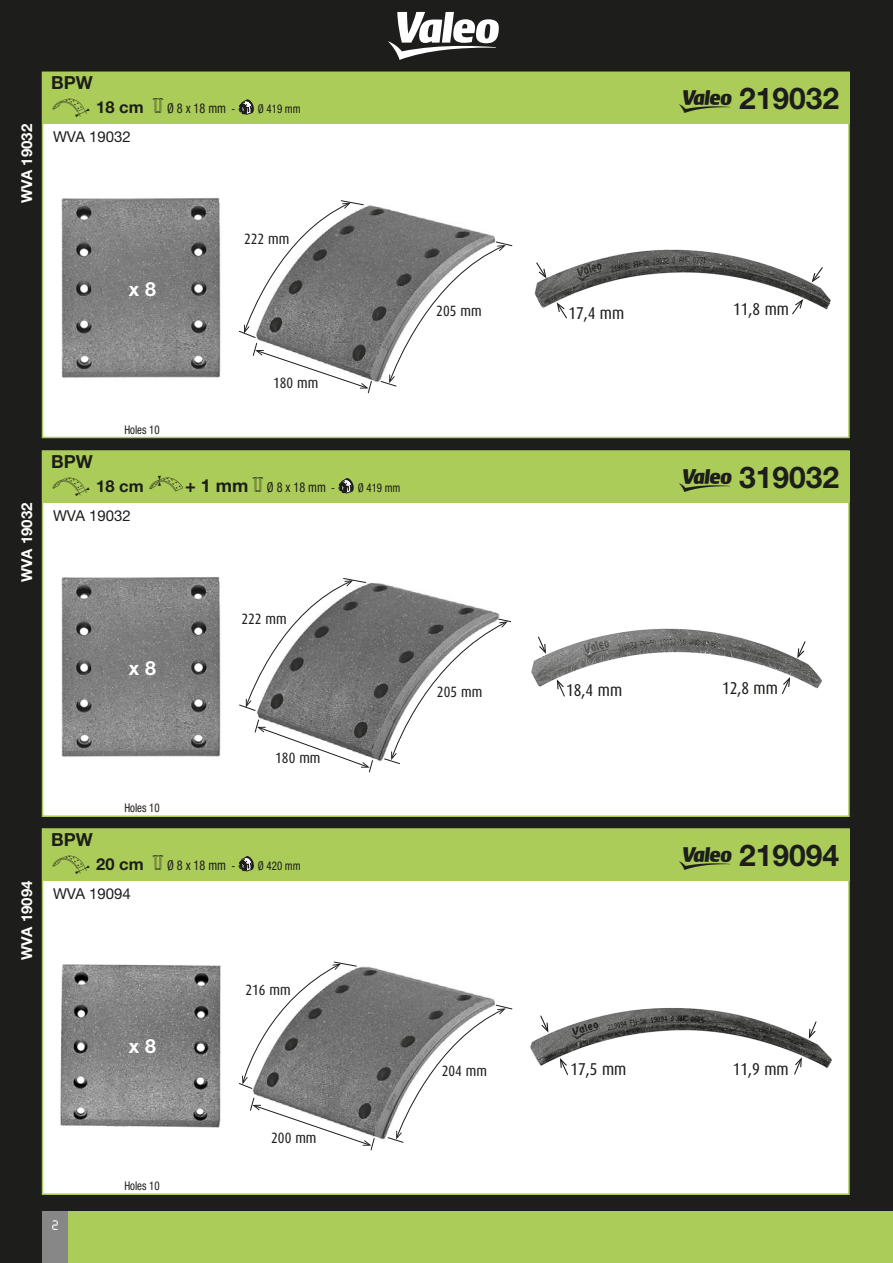
<style>
.page{position:relative;width:893px;height:1263px;background:#1d1d1b}
.page>*{position:absolute;margin:0;border:0;box-sizing:border-box;transform-origin:0 0}
.t1{font:60px "Embray PL";color:#fff}
.Ref{font:700 30px "Helvetica Neue LT Std";color:#1d1d1b}
.t2{font:700 19.5px "Helvetica Neue LT Std";color:#fff}
.Ref-2{font:700 18px "Helvetica Neue LT Std";color:#1d1d1b}
.t3{font:17.1px "Dax Condensed";color:#1d1d1b}
.t4{font:15px "Dax Condensed";color:#1d1d1b}
.WVA{font:15px "Helvetica Neue LT Std";color:#1d1d1b}
.WVA_Blanc{font:700 15px "Helvetica Neue LT Std";color:#fff}
.Ref-3{font:condensed 13.5px "Helvetica Neue LT Std";color:#1d1d1b;scale:.91 1}
.Normal_e{font:500 13.5px "Quartz";color:#fff}
.CYL{font:condensed 12px "Helvetica Neue LT Std";color:#1d1d1b;scale:.91 1}
.Ref-4{font:condensed 12px "Helvetica Neue LT Std";color:#1d1d1b;scale:.91 1}
.s1{font-family:"Freinage";font-stretch:normal;font-size:21px}
.s2{font-weight:700;font-stretch:normal;font-size:16.5px}
.s3{font-size:12px}
.s4{font-weight:700;font-stretch:normal;font-size:18px}
</style>
<div class="page">
<div style="left:68px;top:1211px;width:825px;height:52px;background:#abcc58"></div>
<div style="left:43px;top:1211px;width:25px;height:52px;background:#878787"></div>
<div style="left:42px;top:828px;width:808px;height:367px;background:#fff;border:2px solid #abcc58"></div>
<div style="left:43px;top:829px;width:807px;height:51px;background:#abcc58"></div>
<svg style="left:238px;top:856px;width:16px;height:15px"></svg>
<img style="left:252px;top:966px;width:243px;height:174px">
<svg style="left:387px;top:1004px;width:126px;height:139px"></svg>
<svg style="left:238px;top:961px;width:119px;height:129px"></svg>
<svg style="left:250px;top:1097px;width:125px;height:54px"></svg>
<img style="left:60px;top:964px;width:161px;height:164px">
<img style="left:530px;top:1008px;width:302px;height:60px">
<svg style="left:539px;top:1014px;width:10px;height:18px"></svg>
<svg style="left:560px;top:1058px;width:9px;height:17px"></svg>
<svg style="left:809px;top:1020px;width:8px;height:19px"></svg>
<svg style="left:793px;top:1057px;width:9px;height:18px"></svg>
<div style="left:42px;top:450px;width:808px;height:367px;background:#fff;border:2px solid #abcc58"></div>
<div style="left:43px;top:451px;width:807px;height:51px;background:#abcc58"></div>
<svg style="left:338px;top:479px;width:16px;height:14px"></svg>
<img style="left:257px;top:583px;width:243px;height:179px">
<svg style="left:383px;top:618px;width:129px;height:146px"></svg>
<svg style="left:254px;top:719px;width:120px;height:54px"></svg>
<svg style="left:239px;top:578px;width:128px;height:134px"></svg>
<img style="left:61px;top:577px;width:160px;height:180px">
<img style="left:531px;top:628px;width:291px;height:61px">
<svg style="left:537px;top:636px;width:9px;height:18px"></svg>
<svg style="left:557px;top:679px;width:9px;height:18px"></svg>
<svg style="left:797px;top:640px;width:9px;height:18px"></svg>
<svg style="left:781px;top:677px;width:9px;height:18px"></svg>
<div style="left:42px;top:72px;width:808px;height:366px;background:#fff;border:2px solid #abcc58"></div>
<div style="left:43px;top:72px;width:807px;height:51px;background:#abcc58"></div>
<svg style="left:238px;top:100px;width:16px;height:15px"></svg>
<img style="left:373px;top:206px;width:123px;height:176px">
<svg style="left:380px;top:241px;width:133px;height:146px"></svg>
<svg style="left:238px;top:200px;width:135px;height:194px"></svg>
<img style="left:61px;top:198px;width:160px;height:180px">
<img style="left:534px;top:249px;width:297px;height:61px">
<svg style="left:535px;top:261px;width:11px;height:17px"></svg>
<svg style="left:557px;top:302px;width:11px;height:17px"></svg>
<svg style="left:812px;top:266px;width:12px;height:16px"></svg>
<svg style="left:791px;top:299px;width:12px;height:16px"></svg>
<p class="WVA_Blanc" style="left:18px;top:203px;width:81px;rotate:-90deg">WVA 19032</p>
<p class="Ref-2" style="left:51px;top:72px;width:43px">BPW</p>
<p class="Ref-3" style="left:51px;top:101px;width:204px"><span class="s1">|</span> <span class="s2">18 cm</span> <span class="s1">5</span> Ø 8 x 18 mm <span class="s3">-</span></p>
<p class="Ref-4" style="left:258px;top:102px;width:49px">Ø 419 mm</p>
<p class="WVA" style="left:53px;top:128px;width:79px">WVA 19032</p>
<p class="t2" style="left:129px;top:277px;width:29px">x 8</p>
<p class="t4" style="left:244px;top:231px;width:47px">222 mm</p>
<h1 class="t1" style="left:388px;top:4px;width:118px">v</h1>
<p class="t4" style="left:436px;top:303px;width:47px">205 mm</p>
<p class="WVA_Blanc" style="left:18px;top:582px;width:81px;rotate:-90deg">WVA 19032</p>
<p class="CYL" style="left:124px;top:422px;width:40px">Holes 10</p>
<p class="t4" style="left:273px;top:374px;width:47px">180 mm</p>
<p class="Ref-2" style="left:51px;top:451px;width:43px">BPW</p>
<p class="Ref-3" style="left:51px;top:479px;width:314px"><span class="s1">|</span> <span class="s2">18 cm</span> <span class="s1">&gt;</span><span class="s4">+ 1 mm</span> <span class="s1">5</span> Ø 8 x 18 mm <span class="s3">-</span></p>
<p class="Ref-4" style="left:358px;top:481px;width:49px">Ø 419 mm</p>
<p class="WVA" style="left:53px;top:507px;width:79px">WVA 19032</p>
<p class="t2" style="left:129px;top:656px;width:29px">x 8</p>
<p class="t4" style="left:241px;top:610px;width:47px">222 mm</p>
<p class="WVA_Blanc" style="left:18px;top:960px;width:81px;rotate:-90deg">WVA 19094</p>
<p class="CYL" style="left:124px;top:801px;width:40px">Holes 10</p>
<p class="t4" style="left:275px;top:749px;width:47px">180 mm</p>
<p class="Ref-2" style="left:51px;top:828px;width:43px">BPW</p>
<p class="Ref-3" style="left:51px;top:857px;width:204px"><span class="s1">|</span> <span class="s2">20 cm</span> <span class="s1">5</span> Ø 8 x 18 mm <span class="s3">-</span></p>
<p class="Ref-4" style="left:258px;top:859px;width:49px">Ø 420 mm</p>
<p class="WVA" style="left:53px;top:885px;width:79px">WVA 19094</p>
<p class="t2" style="left:129px;top:1034px;width:29px">x 8</p>
<p class="t4" style="left:245px;top:982px;width:47px">216 mm</p>
<p class="Normal_e" style="left:52px;top:1216px;width:8px">2</p>
<p class="CYL" style="left:124px;top:1179px;width:40px">Holes 10</p>
<p class="t4" style="left:271px;top:1129px;width:47px">200 mm</p>
<p class="t4" style="left:437px;top:683px;width:47px">205 mm</p>
<p class="t4" style="left:442px;top:1063px;width:47px">204 mm</p>
<p class="Ref" style="left:679px;top:80px;width:161px"><sub>O</sub> 219032</p>
<p class="t3" style="left:568px;top:304px;width:57px">17,4 mm</p>
<p class="t3" style="left:733px;top:299px;width:57px">11,8 mm</p>
<p class="Ref" style="left:679px;top:458px;width:161px"><sub>O</sub> 319032</p>
<p class="t3" style="left:566px;top:681px;width:57px">18,4 mm</p>
<p class="t3" style="left:722px;top:679px;width:57px">12,8 mm</p>
<p class="Ref" style="left:679px;top:836px;width:161px"><sub>O</sub> 219094</p>
<p class="t3" style="left:570px;top:1059px;width:57px">17,5 mm</p>
<p class="t3" style="left:733px;top:1059px;width:57px">11,9 mm</p>
</div>
